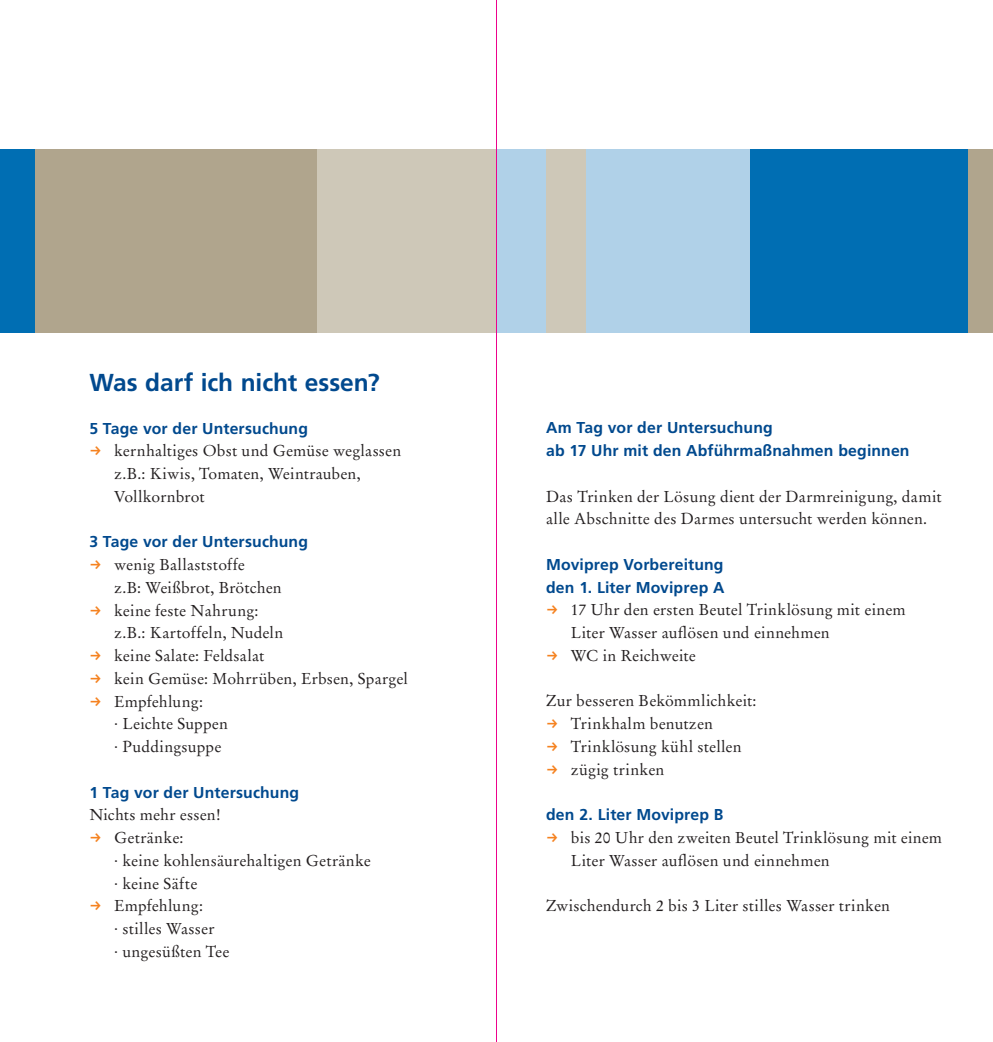
<style>
.page{position:relative;width:993px;height:1042px;background:#fff}
.page>*{position:absolute;margin:0;border:0;box-sizing:border-box;transform-origin:0 0}
.t1{font:700 24.5px "Frutiger LT Std";letter-spacing:-.005em;color:#01498e}
.t2{font:15.75px/22.8px "Stempel Garamond LT Std";letter-spacing:.01em;color:#231f20}
.t3{font:700 15.75px/22.8px "Frutiger LT Std";letter-spacing:.01em;color:#01498e}
</style>
<div class="page">
<div style="left:0;top:149px;width:316px;height:183px;background:#b0a58d"></div>
<div style="left:484px;top:149px;width:508px;height:183px;background:#b0d1e8"></div>
<div style="left:316px;top:149px;width:180px;height:183px;background:#cec8b8"></div>
<div style="left:967px;top:149px;width:25px;height:183px;background:#b0a58d"></div>
<div style="left:0;top:149px;width:35px;height:183px;background:#006eb3"></div>
<div style="left:546px;top:149px;width:39px;height:183px;background:#cec8b8"></div>
<div style="left:750px;top:149px;width:217px;height:183px;background:#006eb3"></div>
<hr style="left:496px;top:0;width:1px;height:1042px;background:#ed028c">
<h1 class="t1" style="left:89px;top:368px;width:292px">Was darf ich nicht essen?</h1>
<p class="t3" style="left:89px;top:417px;width:220px">5 Tage vor der Untersuchung</p>
<p class="t2" style="left:114px;top:440px;width:288px">kernhaltiges Obst und Gemüse weglassen z.B.: Kiwis, Tomaten, Weintrauben,<br>Vollkornbrot</p>
<p class="t3" style="left:89px;top:530px;width:220px">3 Tage vor der Untersuchung</p>
<p class="t2" style="left:114px;top:553px;width:295px">wenig Ballaststoffe<br>z.B: Weißbrot, Brötchen<br>keine feste Nahrung:<br>z.B.: Kartoffeln, Nudeln<br>keine Salate: Feldsalat<br>kein Gemüse: Mohrrüben, Erbsen, Spargel<br>Empfehlung:<br>· Leichte Suppen<br>· Puddingsuppe</p>
<p class="t3" style="left:89px;top:781px;width:211px">1 Tag vor der Untersuchung</p>
<p class="t2" style="left:114px;top:803px;width:258px;text-indent:-25px">Nichts mehr essen!<br>Getränke:<br>· keine kohlensäurehaltigen Getränke · keine Säfte<br>Empfehlung:<br>· stilles Wasser<br>· ungesüßten Tee</p>
<p class="t3" style="left:546px;top:417px;width:365px">Am Tag vor der Untersuchung<br>ab 17 Uhr mit den Abführmaßnahmen beginnen</p>
<p class="t2" style="left:546px;top:485px;width:397px">Das Trinken der Lösung dient der Darmreinigung, damit alle Abschnitte des Darmes untersucht werden können.</p>
<p class="t3" style="left:546px;top:553px;width:180px">Moviprep Vorbereitung den 1. Liter Moviprep A</p>
<p class="t2" style="left:570px;top:599px;width:336px">17 Uhr den ersten Beutel Trinklösung mit einem<br>Liter Wasser auflösen und einnehmen<br>WC in Reichweite</p>
<p class="t2" style="left:570px;top:690px;width:187px;text-indent:-25px">Zur besseren Bekömmlichkeit:<br>Trinkhalm benutzen<br>Trinklösung kühl stellen zügig trinken</p>
<p class="t3" style="left:546px;top:803px;width:179px">den 2. Liter Moviprep B</p>
<p class="t2" style="left:570px;top:826px;width:372px">bis 20 Uhr den zweiten Beutel Trinklösung mit einem<br>Liter Wasser auflösen und einnehmen</p>
<p class="t2" style="left:546px;top:894px;width:345px">Zwischendurch 2 bis 3 Liter stilles Wasser trinken</p>
</div>
